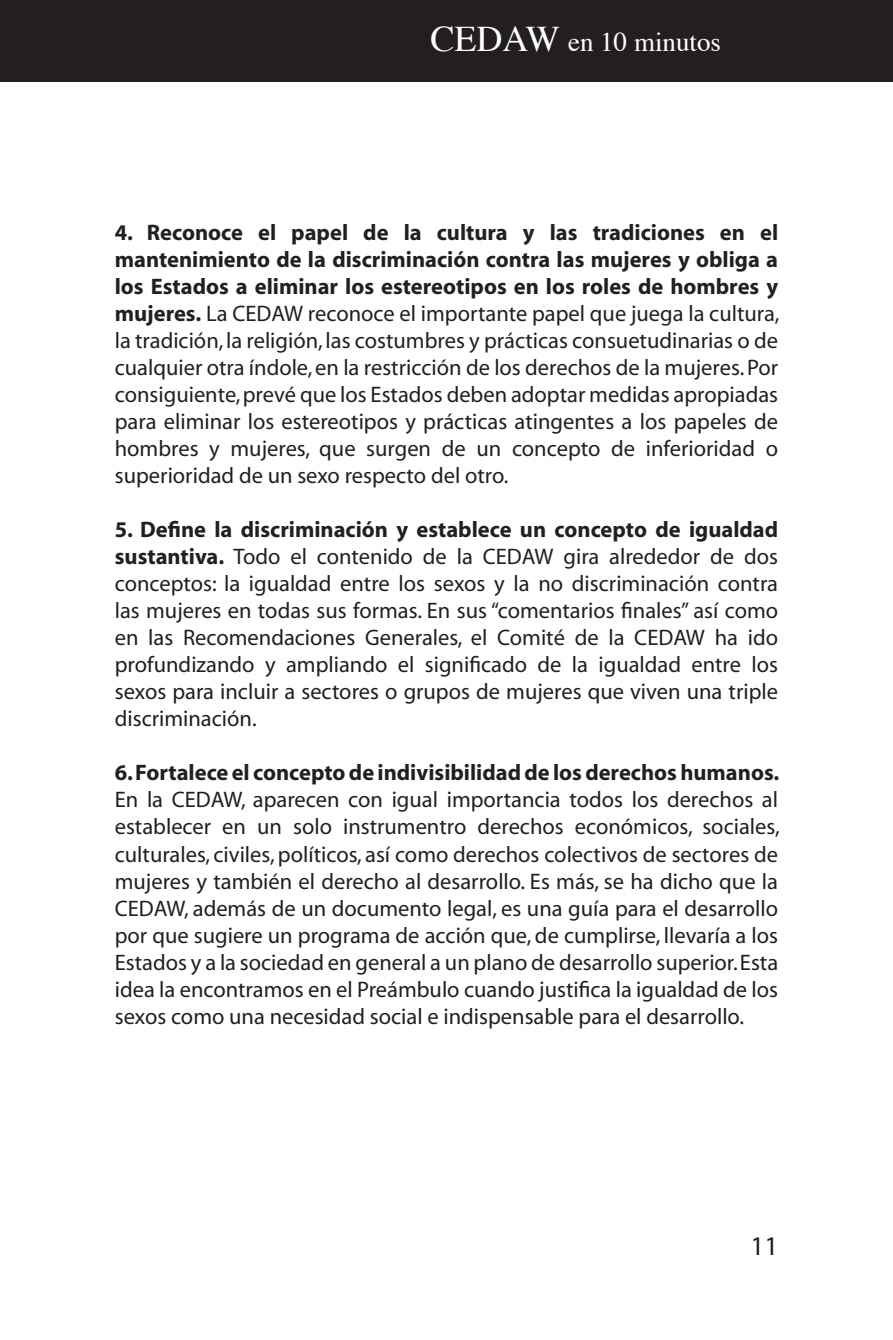
<style>
.page{position:relative;width:893px;height:1340px;background:#fff}
.page>*{position:absolute;margin:0;border:0;box-sizing:border-box;transform-origin:0 0}
.t1{font:27px "Times";color:#fff}
.t2{font:27px "Myriad";color:#231f20}
.t3{font:22.5px/27px "Myriad";color:#231f20;text-align:justify}
.t4{font:700 22.5px "Myriad";color:#231f20}
.s1{font-size:36px}
.s2{font-weight:700}
</style>
<div class="page">
<div style="left:0;top:0;width:893px;height:81px;background:#231f20"></div>
<p class="t1" style="left:431px;top:17px;width:292px"><span class="s1">CEDAW</span> en 10 minutos</p>
<p class="t3" style="left:115px;top:220px;width:666px"><span class="s2">4. Reconoce el papel de la cultura y las tradiciones en el mantenimiento de la discriminación contra las mujeres y obliga a los Estados a eliminar los estereotipos en los roles de hombres y mujeres.</span> La CEDAW reconoce el importante papel que juega la cultura, la tradición, la religión, las costumbres y prácticas consuetudinarias o de cualquier otra índole, en la restricción de los derechos de la mujeres. Por consiguiente, prevé que los Estados deben adoptar medidas apropiadas para eliminar los estereotipos y prácticas atingentes a los papeles de hombres y mujeres, que surgen de un concepto de inferioridad o superioridad de un sexo respecto del otro.</p>
<p class="t3" style="left:115px;top:517px;width:665px"><span class="s2">5. Define la discriminación y establece un concepto de igualdad sustantiva.</span> Todo el contenido de la CEDAW gira alrededor de dos conceptos: la igualdad entre los sexos y la no discriminación contra las mujeres en todas sus formas. En sus “comentarios finales” así como en las Recomendaciones Generales, el Comité de la CEDAW ha ido profundizando y ampliando el significado de la igualdad entre los sexos para incluir a sectores o grupos de mujeres que viven una triple discriminación.</p>
<p class="t4" style="left:115px;top:761px;width:666px">6. Fortalece el concepto de indivisibilidad de los derechos humanos.</p>
<p class="t3" style="left:115px;top:787px;width:666px">En la CEDAW, aparecen con igual importancia todos los derechos al establecer en un solo instrumentro derechos económicos, sociales, culturales, civiles, políticos, así como derechos colectivos de sectores de mujeres y también el derecho al desarrollo. Es más, se ha dicho que la CEDAW, además de un documento legal, es una guía para el desarrollo por que sugiere un programa de acción que, de cumplirse, llevaría a los Estados y a la sociedad en general a un plano de desarrollo superior. Esta idea la encontramos en el Preámbulo cuando justifica la igualdad de los sexos como una necesidad social e indispensable para el desarrollo.</p>
<p class="t2" style="left:750px;top:1232px;width:29px">11</p>
</div>
